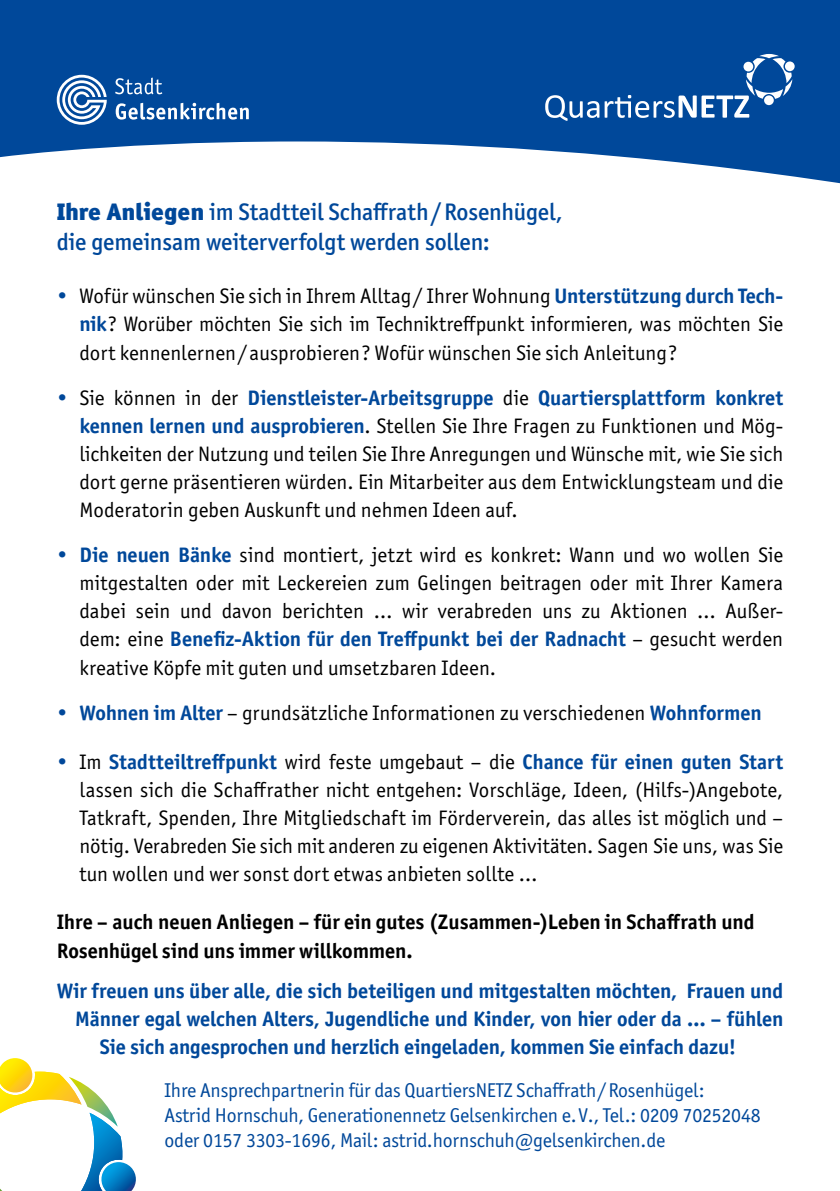
<style>
.page{position:relative;width:840px;height:1191px;background:#fff}
.page>*{position:absolute;margin:0;border:0;box-sizing:border-box;transform-origin:0 0}
.t1{font:500 24px/30px "Officina Sans ITC Pro";letter-spacing:-.005em;color:#00489a}
.t2{font:21px/28px "Officina Sans ITC Pro";letter-spacing:.005em;color:#000;text-align:justify}
.t3{font:700 21px/28px "Officina Sans ITC Pro";letter-spacing:-.005em;color:#00489a;text-align:justify}
.t4{font:700 21px/29px "Officina Sans ITC Pro";color:#000}
.t5{font:20px/25px "Officina Sans ITC Pro";letter-spacing:-.01em;color:#00489a}
.s1{font-weight:900}
.s2{font-size:22px;color:#00489a}
.s3{font-weight:700;color:#00489a}
.s4{color:#fff}
</style>
<div class="page">
<div style="left:0;top:0;width:839px;height:140px;background:#00489a"></div>
<svg style="left:0;top:140px;width:839px;height:43px"></svg>
<svg style="left:758px;top:54px;width:20px;height:4px"></svg>
<svg style="left:545px;top:58px;width:246px;height:63px"></svg>
<svg style="left:784px;top:61px;width:10px;height:10px"></svg>
<svg style="left:763px;top:95px;width:10px;height:10px"></svg>
<div style="left:743px;top:62px;width:9px;height:9px;background:#fff;border-radius:50%"></div>
<svg style="left:0;top:1058px;width:136px;height:133px"></svg>
<svg style="left:115px;top:78px;width:134px;height:42px"></svg>
<svg style="left:57px;top:75px;width:50px;height:50px"></svg>
<p class="t1" style="left:57px;top:197px;width:507px"><span class="s1">Ihre Anliegen</span> im Stadtteil Schaffrath/Rosenhügel, die gemeinsam weiterverfolgt werden sollen:</p>
<p class="t2" style="left:79px;top:282px;width:704px;text-indent:-23px"><span class="s2">•</span> Wofür wünschen Sie sich in Ihrem Alltag/ Ihrer Wohnung <span class="s3">Unterstützung durch Tech&shy;nik</span>? Worüber möchten Sie sich im Techniktreffpunkt informieren, was möchten Sie dort kennenlernen/ausprobieren? Wofür wünschen Sie sich Anleitung?</p>
<p class="t2" style="left:79px;top:384px;width:705px;text-indent:-23px"><span class="s2">•</span> Sie können in der <span class="s3">Dienstleister-Arbeitsgruppe</span> die <span class="s3">Quartiersplattform konkret kennen lernen und ausprobieren</span>. Stellen Sie Ihre Fragen zu Funktionen und Mög&shy;lichkeiten der Nutzung und teilen Sie Ihre Anregungen und Wünsche mit, wie Sie sich dort gerne präsentieren würden. Ein Mitarbeiter aus dem Entwicklungsteam und die Moderatorin geben Auskunft und nehmen Ideen auf.</p>
<p class="t2" style="left:79px;top:541px;width:705px;text-indent:-23px"><span class="s2">•</span> <span class="s3">Die neuen Bänke</span> sind montiert, jetzt wird es konkret: Wann und wo wollen Sie mitgestalten oder mit Leckereien zum Gelingen beitragen oder mit Ihrer Kamera dabei sein und davon berichten … wir verabreden uns zu Aktionen … Außer&shy;dem: eine <span class="s3">Benefiz-Aktion für den Treffpunkt bei der Radnacht</span> – gesucht werden kreative Köpfe mit guten und umsetzbaren Ideen.</p>
<p class="t2" style="left:57px;top:699px;width:706px"><span class="s2">•</span> <span class="s3">Wohnen im Alter</span> – grundsätzliche Informationen zu verschiedenen <span class="s3">Wohnformen</span></p>
<p class="t2" style="left:79px;top:748px;width:705px;text-indent:-23px"><span class="s2">•</span> Im <span class="s3">Stadtteiltreffpunkt</span> wird feste umgebaut – die <span class="s3">Chance für einen guten Start </span>lassen sich die Schaffrather nicht entgehen: Vorschläge, Ideen, (Hilfs-)Angebote, Tatkraft, Spenden, Ihre Mitgliedschaft im Förderverein, das alles ist möglich und – nötig. Verabreden Sie sich mit anderen zu eigenen Aktivitäten. Sagen Sie uns, was Sie tun wollen und wer sonst dort etwas anbieten sollte …</p>
<p class="t4" style="left:57px;top:906px;width:699px">Ihre – auch neuen Anliegen – für ein gutes (Zusammen-)Leben in Schaffrath und<br>Rosenhügel sind uns immer willkommen.</p>
<p class="t3" style="left:57px;top:976px;width:727px">Wir freuen uns über alle, die sich beteiligen und mitgestalten möchten, Frauen und <span class="s4">...</span>Männer egal welchen Alters, Jugendliche und Kinder, von hier oder da … – fühlen <span class="s4">.......</span>Sie sich angesprochen und herzlich eingeladen, kommen Sie einfach dazu!</p>
<p class="t5" style="left:164px;top:1077px;width:597px">Ihre Ansprechpartnerin für das QuartiersNETZ Schaffrath/Rosenhügel:<br>Astrid Hornschuh, Generationennetz Gelsenkirchen e.V., Tel.: 0209 70252048 oder 0157 3303-1696, Mail: astrid.hornschuh@gelsenkirchen.de</p>
</div>
